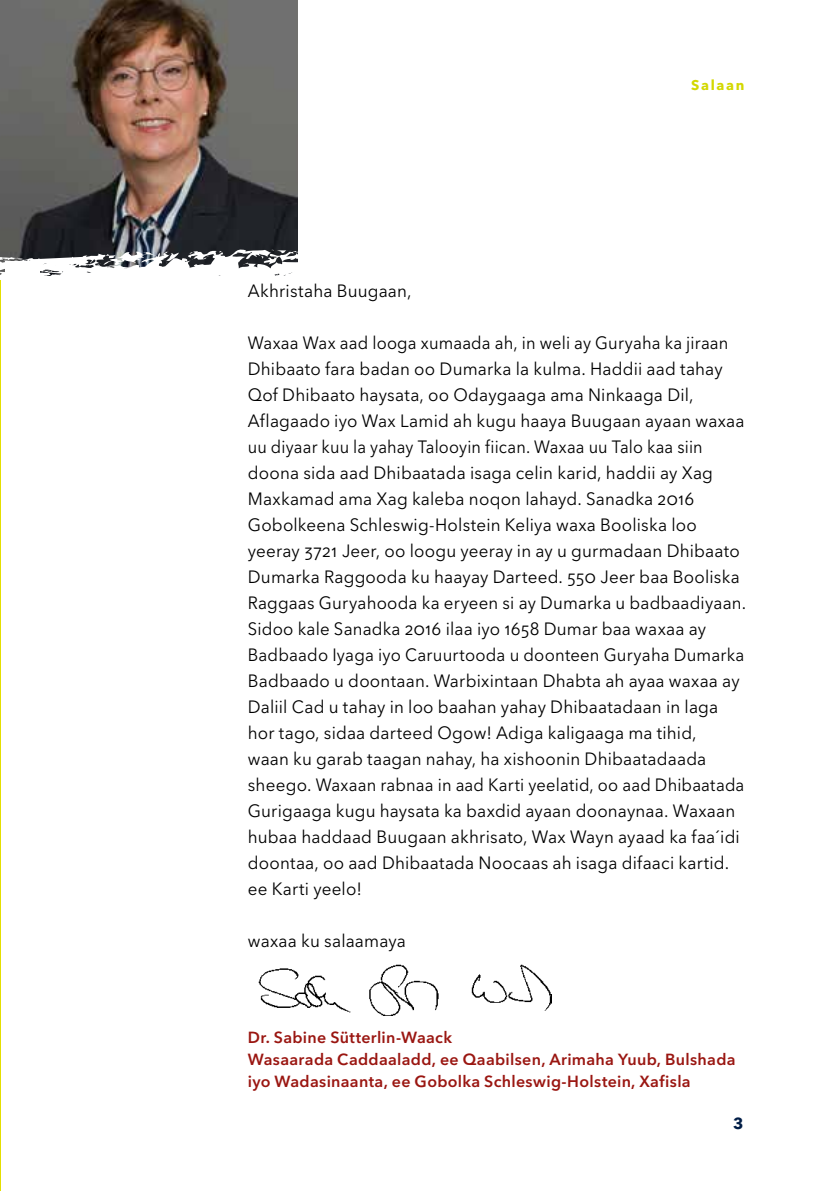
<style>
.page{position:relative;width:840px;height:1191px;background:#fff}
.page>*{position:absolute;margin:0;border:0;box-sizing:border-box;transform-origin:0 0}
.t1{font:17.8px/26px "Avenir Next LT Pro";letter-spacing:.01em;color:#000;scale:.93 1}
.t2{font:17.8px "Avenir Next LT Pro";letter-spacing:.01em;color:#000;scale:.96 1}
.t3{font:600 16px/22px "Avenir Next LT Pro";letter-spacing:.02em;color:#9a1611}
.t4{font:700 16px "Avenir Next LT Pro";color:#001d46}
.t5{font:700 14px "Avenir Next LT Pro";letter-spacing:.125em;color:#d3d800}
</style>
<div class="page">
<img style="left:0;top:0;width:297px;height:231px">
<svg style="left:0;top:231px;width:298px;height:960px"></svg>
<div style="left:6px;top:261px;width:34px;height:15px;background:#fff"></div>
<img style="left:258px;top:964px;width:293px;height:51px">
<p class="t5" style="left:690px;top:76px;width:55px">Salaan</p>
<p class="t2" style="left:248px;top:280px;width:172px">Akhristaha Buugaan,</p>
<p class="t1" style="left:248px;top:330px;width:537px">Waxaa Wax aad looga xumaada ah, in weli ay Guryaha ka jiraan Dhibaato fara badan oo Dumarka la kulma. Haddii aad tahay Qof Dhibaato haysata, oo Odaygaaga ama Ninkaaga Dil, Aflagaado iyo Wax Lamid ah kugu haaya Buugaan ayaan waxaa uu diyaar kuu la yahay Talooyin fiican. Waxaa uu Talo kaa siin doona sida aad Dhibaatada isaga celin karid, haddii ay Xag Maxkamad ama Xag kaleba noqon lahayd. Sanadka 2016<br>Gobolkeena Schleswig-Holstein Keliya waxa Booliska loo yeeray 3721 Jeer, oo loogu yeeray in ay u gurmadaan Dhibaato Dumarka Raggooda ku haayay Darteed. 550 Jeer baa Booliska Raggaas Guryahooda ka eryeen si ay Dumarka u badbaadiyaan.<br>Sidoo kale Sanadka 2016 ilaa iyo 1658 Dumar baa waxaa ay Badbaado Iyaga iyo Caruurtooda u doonteen Guryaha Dumarka Badbaado u doontaan. Warbixintaan Dhabta ah ayaa waxaa ay Daliil Cad u tahay in loo baahan yahay Dhibaatadaan in laga hor tago, sidaa darteed Ogow! Adiga kaligaaga ma tihid,<br>waan ku garab taagan nahay, ha xishoonin Dhibaatadaada sheego. Waxaan rabnaa in aad Karti yeelatid, oo aad Dhibaatada Gurigaaga kugu haysata ka baxdid ayaan doonaynaa. Waxaan hubaa haddaad Buugaan akhrisato, Wax Wayn ayaad ka faa´idi doontaa, oo aad Dhibaatada Noocaas ah isaga difaaci kartid. ee Karti yeelo!</p>
<p class="t2" style="left:248px;top:930px;width:166px">waxaa ku salaamaya</p>
<p class="t3" style="left:248px;top:1026px;width:489px">Dr. Sabine Sütterlin-Waack<br>Wasaarada Caddaaladd, ee Qaabilsen, Arimaha Yuub, Bulshada iyo Wadasinaanta, ee Gobolka Schleswig-Holstein, Xafisla</p>
<p class="t4" style="left:732px;top:1114px;width:12px">3</p>
</div>
